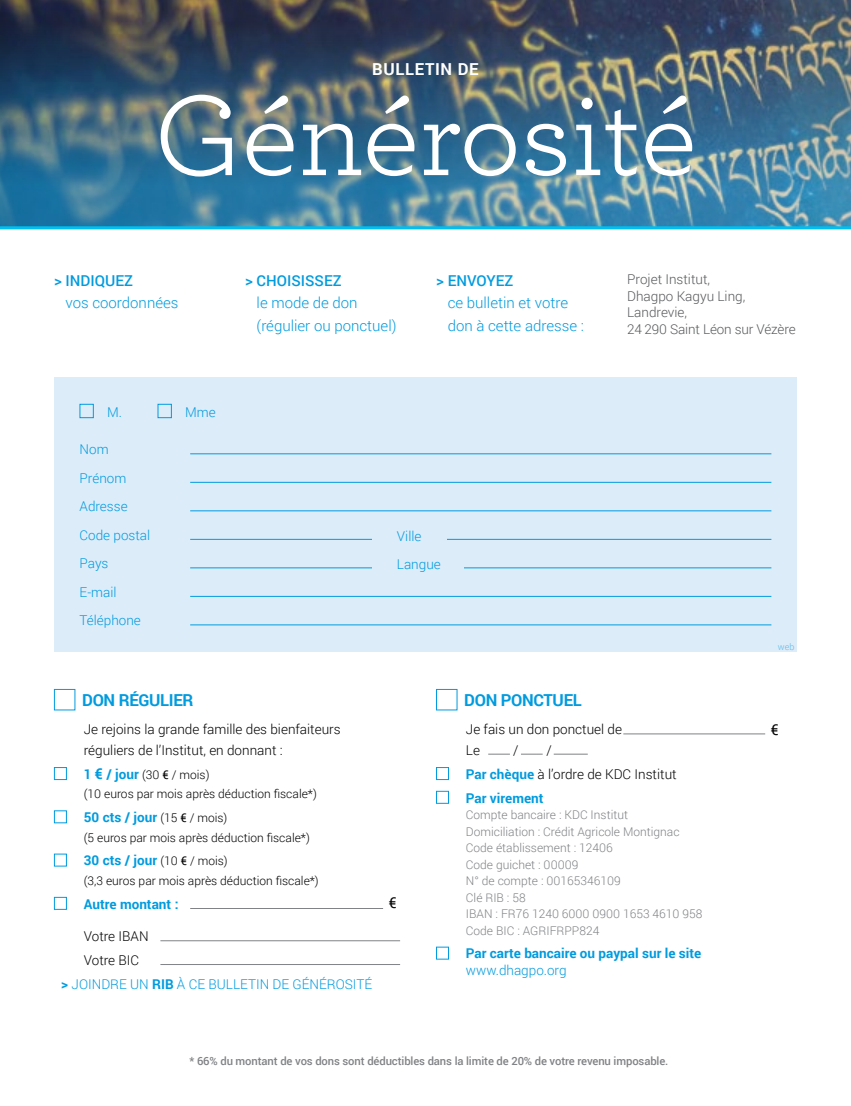
<style>
.page{position:relative;width:851px;height:1106px;background:#fff}
.page>*{position:absolute;margin:0;border:0;box-sizing:border-box;transform-origin:0 0}
.t1{font:120px "Archer Pro";letter-spacing:-.01em;color:#fff}
.t2{font:700 16.5px "Roboto";letter-spacing:-.02em;color:#009bdf}
.t3{font:700 16.5px "Roboto";letter-spacing:.04em;color:#fff}
.t4{font:300 15px/22.5px "Roboto";color:#009bdf}
.t5{font:500 15px "Roboto";color:#009bdf}
.t6{font:15px "Roboto";color:#000}
.t7{font:300 13.5px/21px "Roboto";color:#000}
.t8{font:300 13.5px/28.5px "Roboto";color:#009bdf}
.t9{font:700 13.5px "Roboto";color:#009bdf}
.t10{font:300 13.5px/16.5px "Roboto";color:#58595b}
.t11{font:300 12px/16.5px "Roboto";color:#808285}
.t12{font:300 12px/19.5px "Roboto";color:#000}
.t13{font:500 11.25px "Roboto";letter-spacing:-.01em;color:#808285}
.t14{font:300 9px "Roboto";color:#5dbbea}
.s1{font-weight:700;font-size:13.5px;color:#009bdf}
.s2{font-weight:700;font-size:15px;color:#009bdf}
.s3{font-weight:400}
.s4{font-weight:300;font-size:12px;color:#000}
.s5{font-weight:400;font-size:12px;color:#000}
.s6{font-weight:700}
.s7{font-weight:700;color:#009bdf}
</style>
<div class="page">
<hr style="left:0;top:226px;width:850px;height:3px;background:#009bdf">
<div style="left:54px;top:377px;width:742px;height:275px;background:#dcecf9"></div>
<hr style="left:190px;top:453px;width:581px;height:1px;background:#009bdf">
<hr style="left:190px;top:482px;width:581px;height:1px;background:#009bdf">
<hr style="left:190px;top:510px;width:581px;height:1px;background:#009bdf">
<hr style="left:190px;top:539px;width:581px;height:1px;background:#009bdf">
<hr style="left:190px;top:567px;width:581px;height:1px;background:#009bdf">
<hr style="left:190px;top:596px;width:581px;height:1px;background:#009bdf">
<hr style="left:190px;top:624px;width:581px;height:1px;background:#009bdf">
<div style="left:80px;top:404px;width:14px;height:14px;border:1px solid #009bdf"></div>
<div style="left:158px;top:404px;width:14px;height:14px;border:1px solid #009bdf"></div>
<div style="left:372px;top:524px;width:74px;height:18px;background:#dcecf9"></div>
<div style="left:372px;top:552px;width:91px;height:18px;background:#dcecf9"></div>
<hr style="left:190px;top:908px;width:193px;height:1px;background:#808285">
<hr style="left:160px;top:940px;width:240px;height:1px;background:#808285">
<hr style="left:160px;top:964px;width:240px;height:1px;background:#808285">
<div style="left:54px;top:689px;width:21px;height:21px;border:1px solid #009bdf"></div>
<div style="left:54px;top:767px;width:13px;height:13px;border:1px solid #009bdf"></div>
<div style="left:54px;top:810px;width:13px;height:13px;border:1px solid #009bdf"></div>
<div style="left:54px;top:853px;width:13px;height:13px;border:1px solid #009bdf"></div>
<div style="left:54px;top:897px;width:13px;height:12px;border:1px solid #009bdf"></div>
<hr style="left:623px;top:733px;width:142px;height:1px;background:#808285">
<div style="left:436px;top:689px;width:21px;height:21px;border:1px solid #009bdf"></div>
<div style="left:436px;top:767px;width:13px;height:13px;border:1px solid #009bdf"></div>
<div style="left:436px;top:791px;width:13px;height:12px;border:1px solid #009bdf"></div>
<div style="left:436px;top:946px;width:13px;height:13px;border:1px solid #009bdf"></div>
<svg style="left:488px;top:754px;width:22px;height:1px"></svg>
<svg style="left:521px;top:754px;width:21px;height:1px"></svg>
<hr style="left:553px;top:754px;width:34px;height:1px;background:#808285">
<img style="left:0;top:0;width:850px;height:228px">
<h2 class="t3" style="left:372px;top:58px;width:108px">bulletin de</h2>
<h1 class="t1" style="left:153px;top:52px;width:545px">Générosité</h1>
<p class="t5" style="left:54px;top:270px;width:80px">&gt; Indiquez</p>
<p class="t4" style="left:66px;top:291px;width:114px">vos coordonnées</p>
<p class="t8" style="left:107px;top:397px;width:16px">M.</p>
<p class="t8" style="left:185px;top:397px;width:32px">Mme</p>
<p class="t8" style="left:80px;top:434px;width:72px">Nom<br>Prénom<br>Adresse<br>Code postal<br>Pays<br>E-mail<br>Téléphone</p>
<p class="t5" style="left:245px;top:270px;width:98px">&gt; Choisissez</p>
<p class="t4" style="left:256px;top:291px;width:141px">le mode de don (régulier ou ponctuel)</p>
<p class="t5" style="left:436px;top:270px;width:79px">&gt; Envoyez</p>
<p class="t4" style="left:447px;top:291px;width:138px">ce bulletin et votre don à cette adresse :</p>
<p class="t8" style="left:397px;top:521px;width:45px">Ville<br>Langue</p>
<p class="t10" style="left:627px;top:271px;width:170px">Projet Institut,<br>Dhagpo Kagyu Ling,<br>Landrevie,<br>24 290 Saint Léon sur Vézère</p>
<p class="t14" style="left:777px;top:640px;width:18px">web</p>
<h2 class="t2" style="left:82px;top:688px;width:102px">DON RÉGULIER</h2>
<p class="t7" style="left:84px;top:718px;width:258px">Je rejoins la grande famille des bienfaiteurs réguliers de l’Institut, en donnant :</p>
<p class="t12" style="left:84px;top:764px;width:234px"><span class="s1">1</span> <span class="s2">€</span> <span class="s1">/ jour</span> (30 <span class="s3">€</span> / mois)<br>(10 euros par mois après déduction fiscale*)</p>
<p class="t9" style="left:84px;top:807px;width:145px">50 cts / jour <span class="s4">(15</span> <span class="s5">€</span> <span class="s4">/ mois)</span></p>
<p class="t12" style="left:84px;top:827px;width:227px">(5 euros par mois après déduction fiscale*)</p>
<p class="t9" style="left:84px;top:851px;width:145px">30 cts / jour <span class="s4">(10</span> <span class="s5">€</span> <span class="s4">/ mois)</span></p>
<p class="t12" style="left:84px;top:870px;width:236px">(3,3 euros par mois après déduction fiscale*)</p>
<p class="t9" style="left:84px;top:894px;width:96px">Autre montant :</p>
<p class="t7" style="left:84px;top:925px;width:66px">Votre IBAN</p>
<p class="t7" style="left:84px;top:949px;width:57px">Votre BIC</p>
<p class="t8" style="left:61px;top:969px;width:36px"><span class="s6">&gt;</span> joindr</p>
<p class="t8" style="left:119px;top:969px;width:254px">e un <span class="s6">RIB</span> à ce bulletin de générosité</p>
<p class="t6" style="left:389px;top:892px;width:9px">€</p>
<h2 class="t2" style="left:464px;top:688px;width:119px">DON ponctuel</h2>
<p class="t7" style="left:466px;top:718px;width:158px">Je fais un don ponctuel de<br>Le</p>
<p class="t7" style="left:466px;top:738px;width:212px;line-height:23.7px;text-indent:80px">/<br><span class="s7">Par chèque</span> à l’ordre de KDC Institut<br><span class="s7">Par virement</span></p>
<p class="t11" style="left:466px;top:806px;width:238px">Compte bancaire : KDC Institut<br>Domiciliation : Crédit Agricole Montignac<br>Code établissement : 12406<br>Code guichet : 00009<br>N° de compte : 00165346109<br>Clé RIB : 58<br>IBAN : FR76 1240 6000 0900 1653 4610 958<br>Code BIC : AGRIFRPP824</p>
<p class="t9" style="left:466px;top:944px;width:237px">Par carte bancaire ou paypal sur le site</p>
<p class="t8" style="left:466px;top:955px;width:102px">www.dhagpo.org</p>
<p class="t7" style="left:513px;top:739px;width:7px">/</p>
<p class="t13" style="left:189px;top:1053px;width:480px">* 66% du montant de vos dons sont déductibles dans la limite de 20% de votre revenu imposable.</p>
<p class="t6" style="left:770px;top:719px;width:9px">€</p>
</div>
